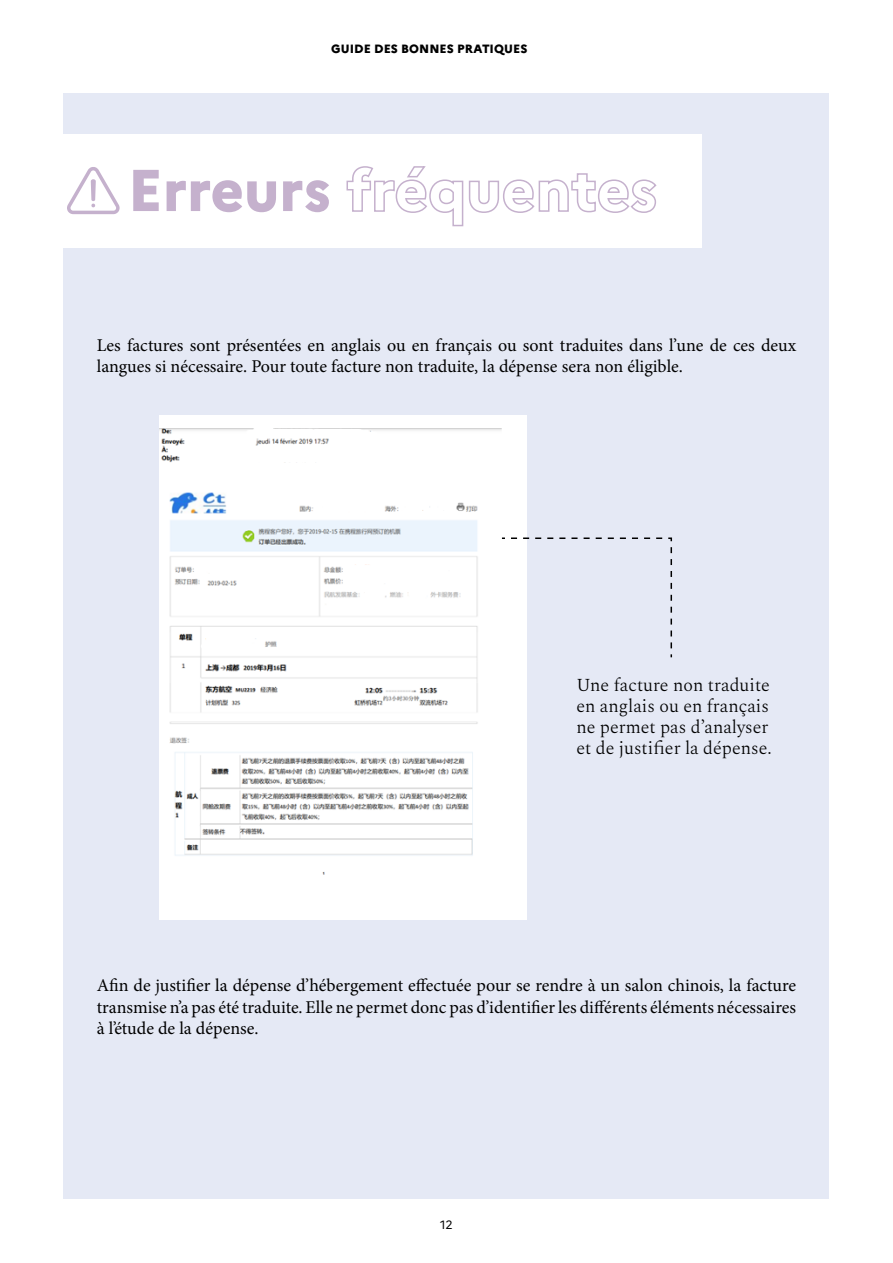
<style>
.page{position:relative;width:893px;height:1263px;background:#fff}
.page>*{position:absolute;margin:0;border:0;box-sizing:border-box;transform-origin:0 0}
.t1{font:800 58.8px "Marianne";color:#c5b1cd}
.t2{font:18px/21.6px "Minion Pro";color:#000}
.t3{font:300 18px/21px "Spectral";color:#000}
.t4{font:800 12px "Marianne";letter-spacing:.005em;color:#000}
.t5{font:12px "Marianne";color:#000}
</style>
<div class="page">
<div style="left:64px;top:94px;width:765px;height:1105px;background:#e5e9f5"></div>
<img style="left:159px;top:415px;width:367px;height:504px">
<svg style="left:500px;top:537px;width:173px;height:122px"></svg>
<div style="left:0;top:135px;width:702px;height:113px;background:#fff"></div>
<svg style="left:67px;top:167px;width:53px;height:47px"></svg>
<p class="t4" style="left:331px;top:39px;width:198px">GUIDE DES BONNES PRATIQUES</p>
<h1 class="t1" style="left:128px;top:145px;width:531px">Erreurs fréquentes</h1>
<p class="t2" style="left:97px;top:334px;width:701px">Les factures sont présentées en anglais ou en français ou sont traduites dans l’une de ces deux langues si nécessaire. Pour toute facture non traduite, la dépense sera non éligible.</p>
<p class="t3" style="left:576px;top:673px;width:197px">Une facture non traduite en anglais ou en français ne permet pas d’analyser et de justifier la dépense.</p>
<p class="t2" style="left:97px;top:975px;width:701px;text-align:justify">Afin de justifier la dépense d’hébergement effectuée pour se rendre à un salon chinois, la facture transmise n’a pas été traduite. Elle ne permet donc pas d’identifier les différents éléments nécessaires à l’étude de la dépense.</p>
<p class="t5" style="left:440px;top:1215px;width:14px">12</p>
</div>
